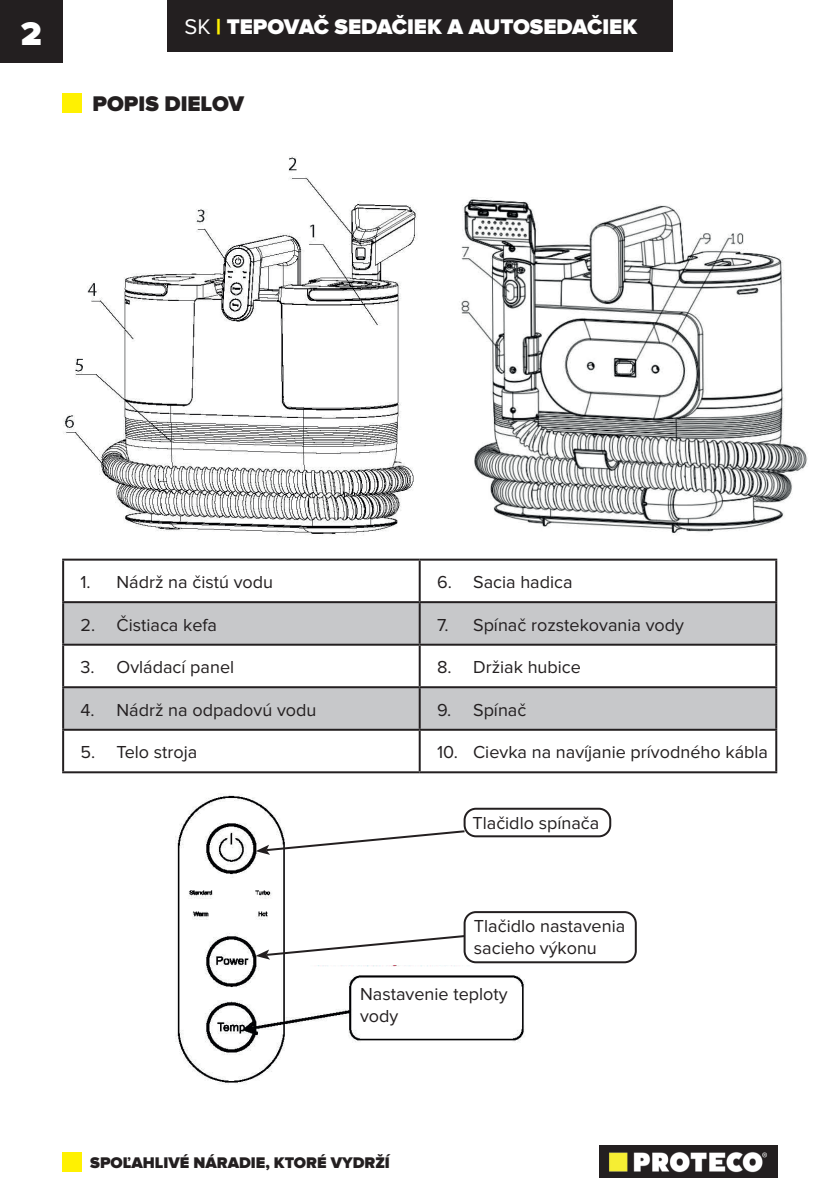
<style>
.page{position:relative;width:840px;height:1191px;background:#fff}
.page>*{position:absolute;margin:0;border:0;box-sizing:border-box;transform-origin:0 0}
.t1{font:900 34px "Proxima Nova";color:#fff}
.t2{font:900 22px "Proxima Nova";color:#fff}
.t3{font:900 22px "Proxima Nova";color:#231f20}
.t4{font:18px/21.6px "Proxima Nova";color:#231f20}
.t5{font:900 16px "Proxima Nova";color:#231f20}
.s1{font-weight:400}
.s2{color:#fff101}
</style>
<div class="page">
<div style="left:0;top:0;width:62px;height:62px;background:#231f20"></div>
<img style="left:599px;top:1145px;width:178px;height:33px">
<div style="left:62px;top:1152px;width:20px;height:19px;background:#fff101"></div>
<div style="left:167px;top:0;width:505px;height:51px;background:#231f20"></div>
<div style="left:62px;top:93px;width:20px;height:19px;background:#fff101"></div>
<svg style="left:64px;top:603px;width:710px;height:126px;fill:#c7c8ca"></svg>
<hr style="left:62px;top:558px;width:357px;height:2px;background:#231f20">
<hr style="left:62px;top:560px;width:2px;height:41px;background:#231f20">
<hr style="left:419px;top:558px;width:357px;height:2px;background:#231f20">
<hr style="left:418px;top:560px;width:2px;height:41px;background:#231f20">
<hr style="left:774px;top:560px;width:2px;height:41px;background:#231f20">
<hr style="left:62px;top:601px;width:357px;height:2px;background:#231f20">
<hr style="left:62px;top:603px;width:2px;height:40px;background:#231f20">
<hr style="left:419px;top:601px;width:357px;height:2px;background:#231f20">
<hr style="left:418px;top:603px;width:2px;height:40px;background:#231f20">
<hr style="left:774px;top:603px;width:2px;height:40px;background:#231f20">
<hr style="left:62px;top:643px;width:357px;height:2px;background:#231f20">
<hr style="left:62px;top:645px;width:2px;height:41px;background:#231f20">
<hr style="left:419px;top:643px;width:357px;height:2px;background:#231f20">
<hr style="left:418px;top:645px;width:2px;height:41px;background:#231f20">
<hr style="left:774px;top:645px;width:2px;height:41px;background:#231f20">
<hr style="left:62px;top:686px;width:357px;height:2px;background:#231f20">
<hr style="left:62px;top:688px;width:2px;height:41px;background:#231f20">
<hr style="left:419px;top:686px;width:357px;height:2px;background:#231f20">
<hr style="left:418px;top:688px;width:2px;height:41px;background:#231f20">
<hr style="left:774px;top:688px;width:2px;height:41px;background:#231f20">
<hr style="left:62px;top:729px;width:357px;height:2px;background:#231f20">
<hr style="left:62px;top:731px;width:2px;height:40px;background:#231f20">
<hr style="left:419px;top:729px;width:357px;height:2px;background:#231f20">
<hr style="left:418px;top:731px;width:2px;height:40px;background:#231f20">
<hr style="left:774px;top:731px;width:2px;height:40px;background:#231f20">
<hr style="left:62px;top:771px;width:357px;height:2px;background:#231f20">
<hr style="left:419px;top:771px;width:357px;height:2px;background:#231f20">
<img style="left:63px;top:156px;width:745px;height:379px">
<img style="left:175px;top:793px;width:437px;height:292px">
<div style="left:306px;top:860px;width:370px;height:104px;background:#fff"></div>
<div style="left:360px;top:986px;width:152px;height:42px;background:#fff"></div>
<svg style="left:255px;top:829px;width:211px;height:26px"></svg>
<div style="left:463px;top:807px;width:148px;height:30px;border:2px solid #231f20;border-radius:11px"></div>
<svg style="left:255px;top:934px;width:208px;height:25px"></svg>
<div style="left:463px;top:911px;width:173px;height:52px;border:2px solid #231f20;border-radius:11px"></div>
<h1 class="t1" style="left:21px;top:14px;width:22px">2</h1>
<p class="t2" style="left:184px;top:14px;width:454px"><span class="s1">SK</span> <span class="s2">|</span> TEPOVAČ SEDAČIEK A AUTOSEDAČIEK</p>
<p class="t3" style="left:92px;top:91px;width:153px">POPIS DIELOV</p>
<p class="t4" style="left:80px;top:572px;width:194px">1. Nádrž na čistú vodu</p>
<p class="t4" style="left:437px;top:572px;width:137px">6. Sacia hadica</p>
<p class="t4" style="left:80px;top:614px;width:138px">2. Čistiaca kefa</p>
<p class="t4" style="left:437px;top:614px;width:248px">7. Spínač rozstekovania vody</p>
<p class="t4" style="left:80px;top:657px;width:155px">3. Ovládací panel</p>
<p class="t4" style="left:437px;top:657px;width:145px">8. Držiak hubice</p>
<p class="t4" style="left:80px;top:699px;width:237px">4. Nádrž na odpadovú vodu</p>
<p class="t4" style="left:437px;top:699px;width:91px">9. Spínač</p>
<p class="t4" style="left:80px;top:742px;width:118px">5. Telo stroja</p>
<p class="t4" style="left:437px;top:742px;width:332px">10. Cievka na navíjanie prívodného kábla</p>
<p class="t4" style="left:472px;top:812px;width:128px">Tlačidlo spínača</p>
<p class="t4" style="left:473px;top:916px;width:153px">Tlačidlo nastavenia sacieho výkonu</p>
<p class="t4" style="left:360px;top:984px;width:149px">Nastavenie teploty vody</p>
<p class="t5" style="left:90px;top:1153px;width:301px">SPOĽAHLIVÉ NÁRADIE, KTORÉ VYDRŽÍ</p>
</div>
